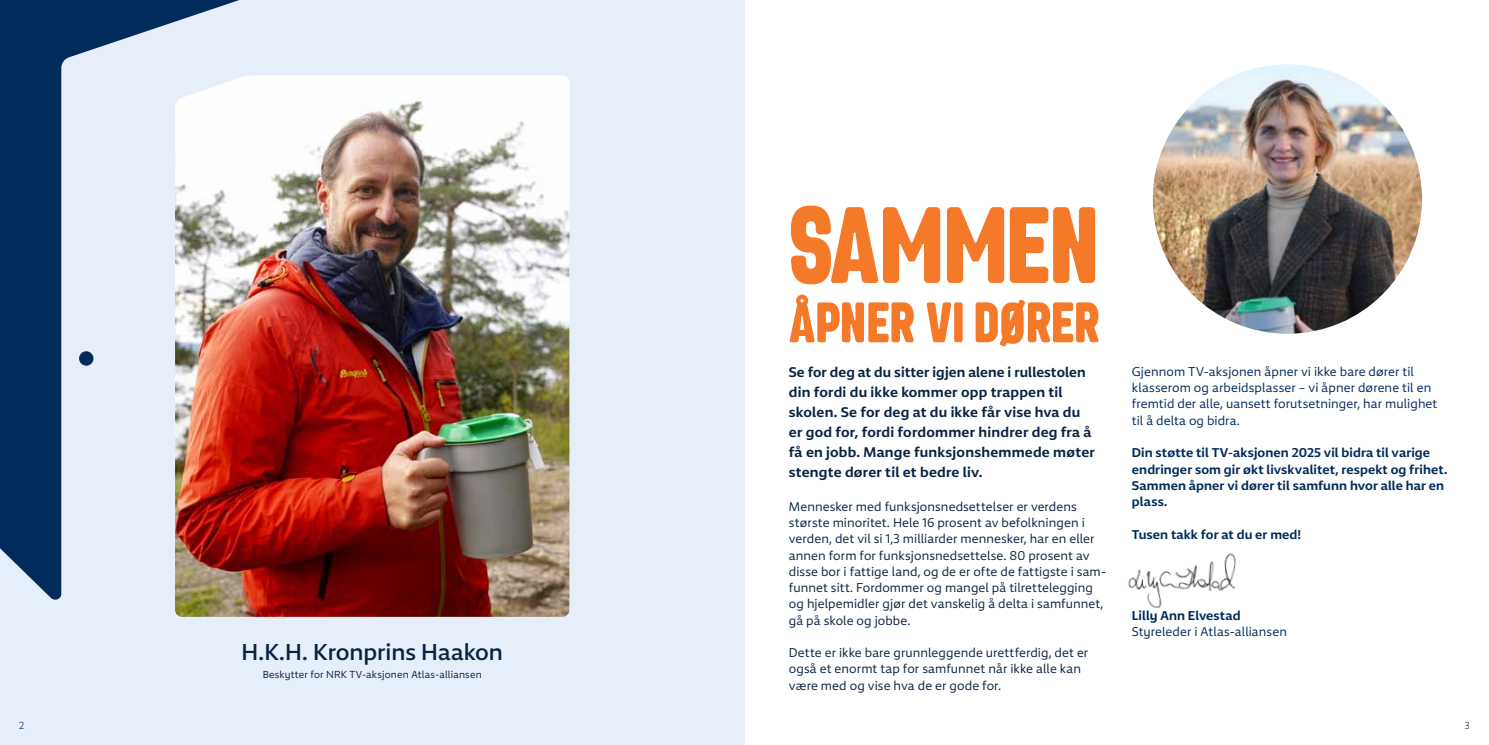
<style>
.page{position:relative;width:1489px;height:745px;background:#fff}
.page>*{position:absolute;margin:0;border:0;box-sizing:border-box;transform-origin:0 0}
.t1{font:108.12px "Stribe Basic";letter-spacing:.01em;color:#f47929}
.t2{font:56.88px "Stribe Basic";letter-spacing:.01em;color:#f47929}
.t3{font:500 22.5px "NRK Sans";letter-spacing:-.005em;color:#0a2343}
.t4{font:700 13.75px/20px "NRK Sans";letter-spacing:.015em;color:#0a2343}
.t5{font:12.5px/16.2px "NRK Sans";letter-spacing:.005em;color:#0b2343}
.t6{font:12.5px/16.2px "NRK Sans";letter-spacing:.005em;color:#002b5a}
.t7{font:700 12.5px/16.2px "NRK Sans";letter-spacing:.01em;color:#002b5a}
.t8{font:10px "NRK Sans";letter-spacing:.015em;color:#0a2343}
.t9{font:300 10px "NRK Sans";color:#0a2343}
</style>
<div class="page">
<div style="left:0;top:0;width:744px;height:744px;background:#e5eef9"></div>
<img style="left:175px;top:75px;width:394px;height:541px">
<img style="left:1128px;top:553px;width:108px;height:54px">
<img style="left:1152px;top:64px;width:269px;height:269px;border-radius:135px">
<svg style="left:0;top:0;width:292px;height:601px"></svg>
<svg style="left:79px;top:350px;width:15px;height:16px"></svg>
<h3 class="t3" style="left:242px;top:637px;width:263px">H.K.H. Kronprins Haakon</h3>
<p class="t8" style="left:263px;top:667px;width:220px">Beskytter for NRK TV-aksjonen Atlas-alliansen</p>
<h1 class="t1" style="left:788px;top:186px;width:310px">SAMMEN</h1>
<h2 class="t2" style="left:788px;top:291px;width:312px">ÅPNER VI DØRER</h2>
<p class="t4" style="left:788px;top:361px;width:307px">Se for deg at du sitter igjen alene i rullestolen din fordi du ikke kommer opp trappen til skolen. Se for deg at du ikke får vise hva du er god for, fordi fordommer hindrer deg fra å få en jobb. Mange funksjonshemmede møter stengte dører til et bedre liv.</p>
<p class="t5" style="left:788px;top:497px;width:319px">Mennesker med funksjonsnedsettelser er verdens største minoritet. Hele 16 prosent av befolkningen i verden, det vil si 1,3 milliarder mennesker, har en eller annen form for funksjonsnedsettelse. 80 prosent av disse bor i fattige land, og de er ofte de fattigste i sam&shy;funnet sitt. Fordommer og mangel på tilrettelegging og hjelpemidler gjør det vanskelig å delta i samfunnet, gå på skole og jobbe.</p>
<p class="t5" style="left:788px;top:644px;width:301px">Dette er ikke bare grunnleggende urettferdig, det er også et enormt tap for samfunnet når ikke alle kan være med og vise hva de er gode for.</p>
<p class="t6" style="left:1131px;top:363px;width:307px">Gjennom TV-aksjonen åpner vi ikke bare dører til klasserom og arbeidsplasser – vi åpner dørene til en fremtid der alle, uansett forutsetninger, har mulighet til å delta og bidra.</p>
<p class="t7" style="left:1131px;top:444px;width:317px">Din støtte til TV-aksjonen 2025 vil bidra til varige endringer som gir økt livskvalitet, respekt og frihet.<br>Sammen åpner vi dører til samfunn hvor alle har en plass.</p>
<p class="t7" style="left:1131px;top:525px;width:171px">Tusen takk for at du er med!</p>
<p class="t7" style="left:1131px;top:607px;width:110px">Lilly Ann Elvestad</p>
<p class="t6" style="left:1131px;top:623px;width:157px">Styreleder i Atlas-alliansen</p>
<p class="t9" style="left:19px;top:718px;width:7px">2</p>
<p class="t9" style="left:1464px;top:718px;width:6px">3</p>
</div>
